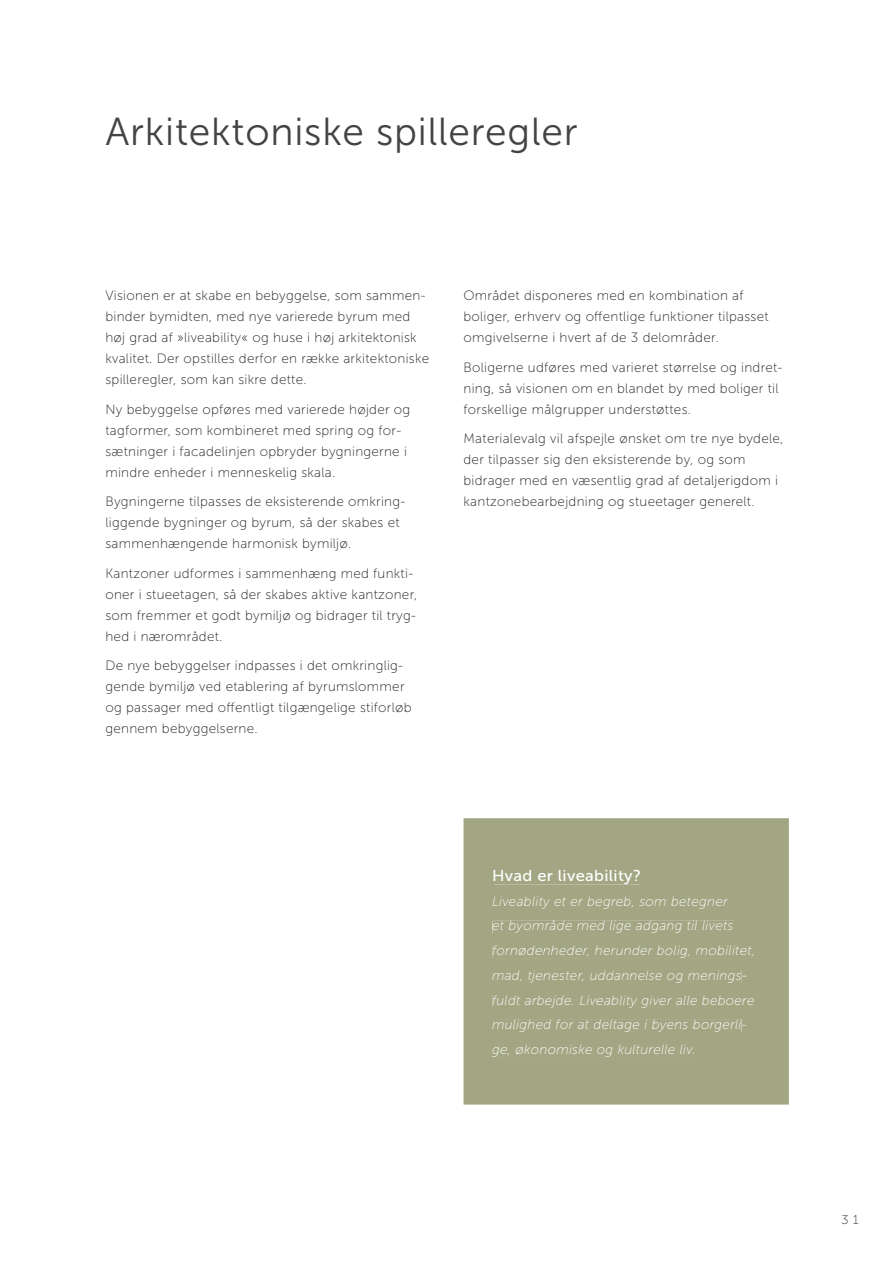
<style>
.page{position:relative;width:893px;height:1263px;background:#fff}
.page>*{position:absolute;margin:0;border:0;box-sizing:border-box;transform-origin:0 0}
.t1{font:39px "Museo Sans 300";letter-spacing:.02em;color:#424442}
.t2{font:15.6px "Museo Sans 500";letter-spacing:.02em;color:#fff;scale:1.05 1}
.t3{font:13.5px/21px "Museo Sans 100";letter-spacing:.02em;color:#231f20}
.t4{font:italic 13.5px/24.8px "Museo Sans 100";letter-spacing:.02em;color:#fff}
.t5{font:12.9px "Museo Sans 100";color:#353736;scale:1.05 1}
</style>
<div class="page">
<div style="left:463px;top:818px;width:326px;height:287px;background:#a3a682"></div>
<div style="left:494px;top:870px;width:146px;height:14px;background:#a3a682"></div>
<div style="left:493px;top:896px;width:235px;height:13px;background:#a3a682"></div>
<div style="left:493px;top:921px;width:240px;height:12px;background:#a3a682"></div>
<div style="left:493px;top:946px;width:262px;height:12px;background:#a3a682"></div>
<div style="left:492px;top:971px;width:249px;height:12px;background:#a3a682"></div>
<div style="left:493px;top:995px;width:261px;height:13px;background:#a3a682"></div>
<div style="left:492px;top:1020px;width:249px;height:12px;background:#a3a682"></div>
<div style="left:492px;top:1045px;width:204px;height:12px;background:#a3a682"></div>
<h1 class="t1" style="left:105px;top:117px;width:474px">Arkitektoniske spilleregler</h1>
<p class="t3" style="left:105px;top:286px;width:325px">Visionen er at skabe en bebyggelse, som sammen&shy;binder bymidten, med nye varierede byrum med høj grad af »liveability« og huse i høj arkitektonisk kvalitet. Der opstilles derfor en række arkitektoniske spilleregler, som kan sikre dette.</p>
<p class="t3" style="left:105px;top:400px;width:306px">Ny bebyggelse opføres med varierede højder og tagformer, som kombineret med spring og for&shy;sætninger i facadelinjen opbryder bygningerne i mindre enheder i menneskelig skala.</p>
<p class="t3" style="left:105px;top:492px;width:301px">Bygningerne tilpasses de eksisterende omkring&shy;liggende bygninger og byrum, så der skabes et sammenhængende harmonisk bymiljø.</p>
<p class="t3" style="left:105px;top:564px;width:313px">Kantzoner udformes i sammenhæng med funkti&shy;oner i stueetagen, så der skabes aktive kantzoner, som fremmer et godt bymiljø og bidrager til tryg&shy;hed i nærområdet.</p>
<p class="t3" style="left:105px;top:656px;width:308px">De nye bebyggelser indpasses i det omkringlig&shy;gende bymiljø ved etablering af byrumslommer og passager med offentligt tilgængelige stiforløb gennem bebyggelserne.</p>
<p class="t3" style="left:463px;top:286px;width:307px">Området disponeres med en kombination af boliger, erhverv og offentlige funktioner tilpasset omgivelserne i hvert af de 3 delområder.</p>
<p class="t3" style="left:463px;top:358px;width:320px">Boligerne udføres med varieret størrelse og indret&shy;ning, så visionen om en blandet by med boliger til forskellige målgrupper understøttes.</p>
<p class="t3" style="left:463px;top:429px;width:321px">Materialevalg vil afspejle ønsket om tre nye bydele, der tilpasser sig den eksisterende by, og som bidrager med en væsentlig grad af detaljerigdom i kantzonebearbejdning og stueetager generelt.</p>
<p class="t2" style="left:492px;top:870px;width:143px">Hvad er liveability?</p>
<p class="t4" style="left:492px;top:890px;width:265px">Liveablity et er begreb, som betegner<br>et byområde med lige adgang til livets fornødenheder, herunder bolig, mobilitet, mad, tjenester, uddannelse og menings&shy;fuldt arbejde. Liveablity giver alle beboere mulighed for at deltage i byens borgerli&shy;ge, økonomiske og kulturelle liv.</p>
<p class="t5" style="left:841px;top:1215px;width:18px">3 1</p>
</div>
